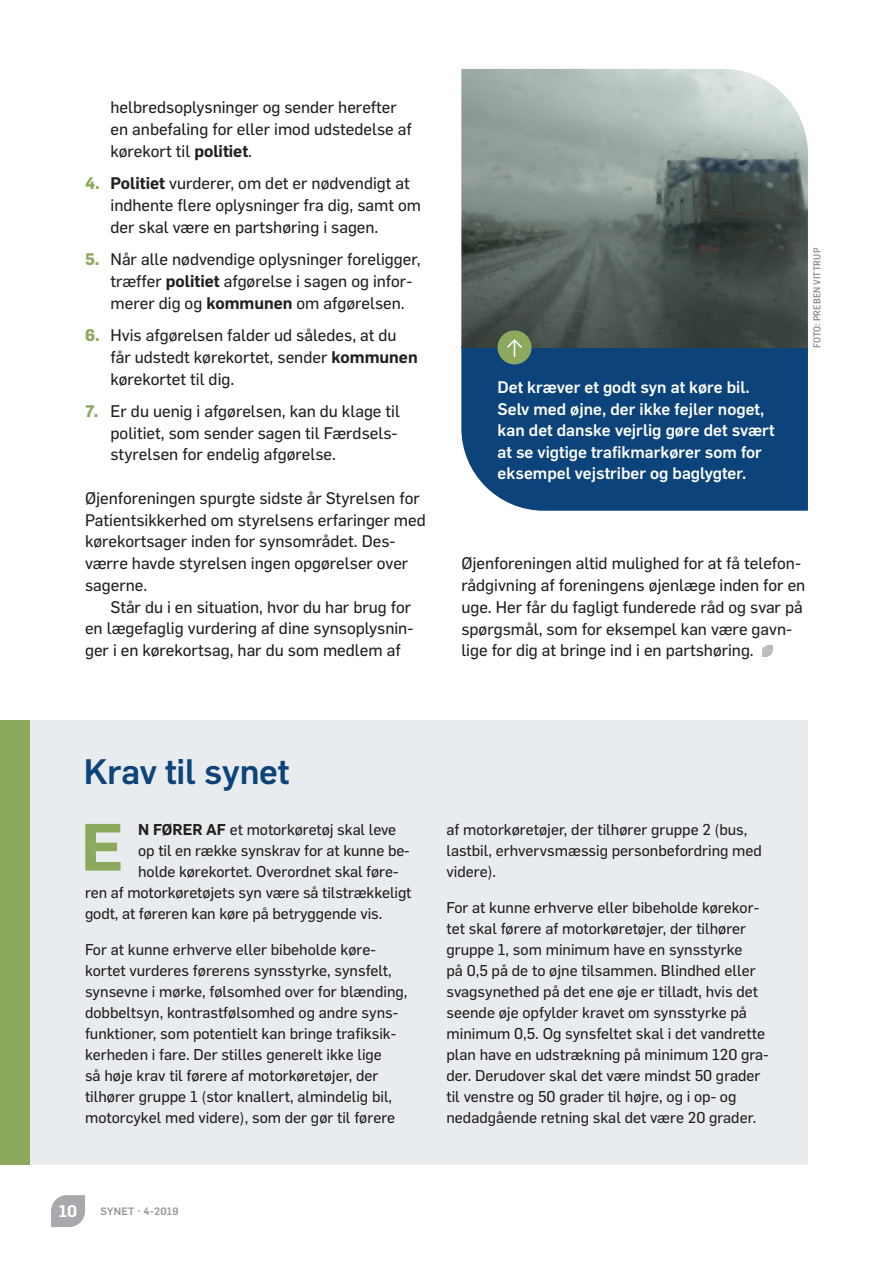
<style>
.page{position:relative;width:893px;height:1263px;background:#fff}
.page>*{position:absolute;margin:0;border:0;box-sizing:border-box;transform-origin:0 0}
.t1{font:600 65.4px "Flama";color:#8da95e;scale:1.05 1}
.t2{font:500 34.65px "Flama";letter-spacing:-.005em;color:#0b437a}
.t3{font:16.5px/21.8px "Flama Basic";color:#231f20}
.t4{font:500 16.5px/21.5px "Flama";color:#fff}
.t5{font:600 16.5px "Flama";color:#fff}
.t6{font:15.3px/21px "Flama Basic";color:#231f20}
.t7{font:500 10.5px "Flama";letter-spacing:.025em;color:#939598}
.t8{font:500 9.75px "Flama Semicondensed";letter-spacing:.01em;color:#8a8c8f}
.s1{font-family:"Flama";font-weight:600}
.s2{font-family:"Flama";font-weight:700;color:#8da95e}
</style>
<div class="page">
<svg style="left:762px;top:646px;width:10px;height:10px"></svg>
<div style="left:0;top:721px;width:808px;height:444px;background:#e9ecef"></div>
<div style="left:0;top:721px;width:30px;height:444px;background:#8da95e"></div>
<div style="left:461px;top:348px;width:347px;height:163px;background:#0b437a"></div>
<img style="left:461px;top:69px;width:347px;height:279px">
<div style="left:497px;top:330px;width:34px;height:34px;background:#8da95e;border-radius:50%"></div>
<svg style="left:507px;top:339px;width:15px;height:17px"></svg>
<svg style="left:51px;top:1195px;width:34px;height:32px"></svg>
<p class="t3" style="left:111px;top:96px;width:303px">helbredsoplysninger og sender herefter en anbefaling for eller imod udstedelse af kørekort til <span class="s1">politiet</span>.</p>
<p class="t3" style="left:111px;top:172px;width:312px;text-indent:-26px"><span class="s2">4.</span> <span class="s1">Politiet</span> vurderer, om det er nødvendigt at indhente flere oplysninger fra dig, samt om der skal være en partshøring i sagen.</p>
<p class="t3" style="left:111px;top:247px;width:311px;text-indent:-26px"><span class="s2">5.</span> Når alle nødvendige oplysninger foreligger, træffer <span class="s1">politiet</span> afgørelse i sagen og infor&shy;merer dig og <span class="s1">kommunen</span> om afgørelsen.</p>
<p class="t3" style="left:111px;top:323px;width:309px;text-indent:-26px"><span class="s2">6.</span> Hvis afgørelsen falder ud således, at du får udstedt kørekortet, sender <span class="s1">kommunen </span>kørekortet til dig.</p>
<p class="t3" style="left:111px;top:399px;width:291px;text-indent:-26px"><span class="s2">7.</span> Er du uenig i afgørelsen, kan du klage til politiet, som sender sagen til Færdsels&shy;styrelsen for endelig afgørelse.</p>
<p class="t3" style="left:85px;top:486px;width:342px">Øjenforeningen spurgte sidste år Styrelsen for Patientsikkerhed om styrelsens erfaringer med kørekortsager inden for synsområdet. Des&shy;værre havde styrelsen ingen opgørelser over sagerne.</p>
<p class="t3" style="left:85px;top:595px;width:330px;text-indent:26px">Står du i en situation, hvor du har brug for en lægefaglig vurdering af dine synsoplysnin&shy;ger i en kørekortsag, har du som medlem af</p>
<p class="t4" style="left:497px;top:376px;width:279px">Det kræver et godt syn at køre bil.<br>Selv med øjne, der ikke fejler noget, kan det danske vejrlig gøre det svært at se vigtige trafikmarkører som for eksempel vejstriber og baglygter.</p>
<p class="t8" style="left:811px;top:348px;width:102px;rotate:-90deg">FOTO: PREBEN VITTRUP</p>
<p class="t3" style="left:461px;top:551px;width:345px">Øjenforeningen altid mulighed for at få telefon&shy;rådgivning af foreningens øjenlæge inden for en uge. Her får du fagligt funderede råd og svar på spørgsmål, som for eksempel kan være gavn&shy;lige for dig at bringe ind i en partshøring.</p>
<h2 class="t2" style="left:84px;top:746px;width:207px">Krav til synet</h2>
<p class="t6" style="left:138px;top:818px;width:260px"><span class="s1">N FØRER AF</span> et motorkøretøj skal leve</p>
<p class="t6" style="left:138px;top:839px;width:273px">op til en række synskrav for at kunne be-</p>
<p class="t6" style="left:138px;top:860px;width:262px">holde kørekortet. Overordnet skal føre-</p>
<p class="t6" style="left:85px;top:881px;width:328px">ren af motorkøretøjets syn være så tilstrækkeligt</p>
<p class="t6" style="left:85px;top:902px;width:299px">godt, at føreren kan køre på betryggende vis.</p>
<p class="t6" style="left:85px;top:938px;width:324px">For at kunne erhverve eller bibeholde køre&shy;kortet vurderes førerens synsstyrke, synsfelt, synsevne i mørke, følsomhed over for blænding, dobbeltsyn, kontrastfølsomhed og andre syns&shy;funktioner, som potentielt kan bringe trafiksik&shy;kerheden i fare. Der stilles generelt ikke lige<br>så høje krav til førere af motorkøretøjer, der tilhører gruppe 1 (stor knallert, almindelig bil, motorcykel med videre), som der gør til førere</p>
<h1 class="t1" style="left:81px;top:800px;width:43px">E</h1>
<p class="t5" style="left:59px;top:1199px;width:20px">10</p>
<p class="t7" style="left:100px;top:1204px;width:80px">SYNET · 4-2019</p>
<p class="t6" style="left:446px;top:818px;width:317px">af motorkøretøjer, der tilhører gruppe 2 (bus, lastbil, erhvervsmæssig personbefordring med videre).</p>
<p class="t6" style="left:446px;top:896px;width:324px">For at kunne erhverve eller bibeholde kørekor&shy;tet skal førere af motorkøretøjer, der tilhører gruppe 1, som minimum have en synsstyrke<br>på 0,5 på de to øjne tilsammen. Blindhed eller svagsynethed på det ene øje er tilladt, hvis det seende øje opfylder kravet om synsstyrke på minimum 0,5. Og synsfeltet skal i det vandrette plan have en udstrækning på minimum 120 gra&shy;der. Derudover skal det være mindst 50 grader til venstre og 50 grader til højre, og i op- og nedadgående retning skal det være 20 grader.</p>
</div>
